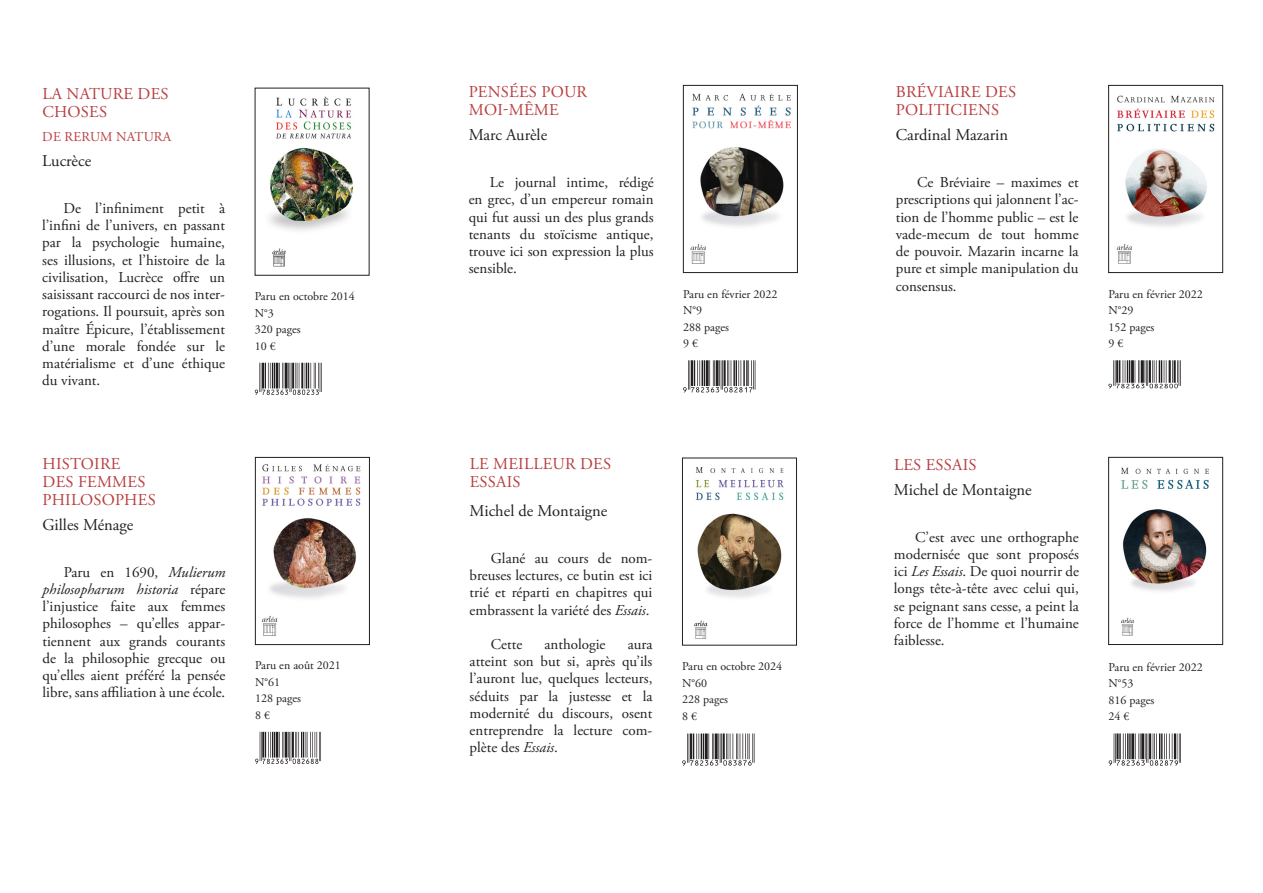
<style>
.page{position:relative;width:1263px;height:893px;background:#fff}
.page>*{position:absolute;margin:0;border:0;box-sizing:border-box;transform-origin:0 0}
.Titres{font:16.5px/18px "Adobe Garamond Pro";letter-spacing:.015em;color:#b83d3f}
.Auteur{font:16.5px "Adobe Garamond Pro";color:#231f20}
.Titre{font:16.5px/18px "Adobe Garamond Pro";letter-spacing:.015em;color:#b83d3f}
.Texte_courant{font:15px/17.2px "Adobe Garamond Pro";color:#231f20;text-align:justify}
.Sous-titre{font:13.5px "Adobe Garamond Pro";letter-spacing:.015em;color:#b83d3f}
.Indications_livres{font:12px "Adobe Garamond Pro";color:#231f20}
.s1{font-style:italic}
</style>
<div class="page">
<img style="left:690px;top:93px;width:101px;height:171px">
<div style="left:683px;top:85px;width:115px;height:188px;border:1px solid #231f20"></div>
<svg style="left:683px;top:360px;width:72px;height:32px"></svg>
<img style="left:269px;top:96px;width:84px;height:171px">
<svg style="left:255px;top:363px;width:67px;height:32px"></svg>
<img style="left:1116px;top:95px;width:99px;height:169px">
<div style="left:1108px;top:85px;width:115px;height:188px;border:1px solid #231f20"></div>
<svg style="left:1108px;top:360px;width:73px;height:28px"></svg>
<img style="left:262px;top:464px;width:99px;height:172px">
<div style="left:255px;top:457px;width:115px;height:188px;border:1px solid #231f20"></div>
<svg style="left:255px;top:732px;width:66px;height:32px"></svg>
<img style="left:1121px;top:467px;width:88px;height:169px">
<div style="left:1108px;top:457px;width:115px;height:188px;border:1px solid #231f20"></div>
<svg style="left:1109px;top:733px;width:72px;height:33px"></svg>
<img style="left:694px;top:467px;width:90px;height:172px">
<div style="left:682px;top:458px;width:115px;height:187px;border:1px solid #231f20"></div>
<svg style="left:682px;top:733px;width:72px;height:33px"></svg>
<p class="Titres" style="left:42px;top:86px;width:128px">LA NATURE DES<br>CHOSES</p>
<p class="Sous-titre" style="left:42px;top:128px;width:130px">DE RERUM NATURA</p>
<p class="Auteur" style="left:42px;top:151px;width:51px">Lucrèce</p>
<p class="Texte_courant" style="left:42px;top:200px;width:184px;text-indent:21px">De l’infiniment petit à l’infini de l’univers, en passant par la psychologie humaine, ses illusions, et l’histoire de la civilisation, Lucrèce offre un saisissant raccourci de nos inter&shy;rogations. Il poursuit, après son maître Épicure, l’établissement d’une morale fondée sur le matérialisme et d’une éthique du vivant.</p>
<p class="Titres" style="left:43px;top:455px;width:115px">HISTOIRE<br>DES FEMMES<br>PHILOSOPHES</p>
<p class="Auteur" style="left:43px;top:514px;width:92px">Gilles Ménage</p>
<p class="Texte_courant" style="left:43px;top:564px;width:184px;text-indent:21px">Paru en 1690, <span class="s1">Mulierum philosopharum historia</span> répare l’injustice faite aux femmes philosophes – qu’elles appar&shy;tiennent aux grands courants de la philosophie grecque ou qu’elles aient préféré la pensée libre, sans affiliation à une école.</p>
<p class="Indications_livres" style="left:255px;top:289px;width:101px">Paru en octobre 2014</p>
<p class="Indications_livres" style="left:255px;top:306px;width:21px">N°3</p>
<p class="Indications_livres" style="left:255px;top:322px;width:47px">320 pages</p>
<p class="Indications_livres" style="left:255px;top:339px;width:22px">10 €</p>
<p class="Indications_livres" style="left:255px;top:658px;width:87px">Paru en août 2021</p>
<p class="Indications_livres" style="left:255px;top:675px;width:27px">N°61</p>
<p class="Indications_livres" style="left:255px;top:691px;width:47px">128 pages</p>
<p class="Indications_livres" style="left:255px;top:708px;width:16px">8 €</p>
<p class="Titres" style="left:469px;top:83px;width:120px">PENSÉES POUR<br>MOI-MÊME</p>
<p class="Auteur" style="left:469px;top:125px;width:80px">Marc Aurèle</p>
<p class="Texte_courant" style="left:469px;top:174px;width:186px;text-indent:21px">Le journal intime, rédigé en grec, d’un empereur romain qui fut aussi un des plus grands tenants du stoïcisme antique, trouve ici son expression la plus sensible.</p>
<p class="Indications_livres" style="left:683px;top:287px;width:96px">Paru en février 2022</p>
<p class="Indications_livres" style="left:683px;top:303px;width:21px">N°9</p>
<p class="Indications_livres" style="left:683px;top:320px;width:47px">288 pages</p>
<p class="Indications_livres" style="left:683px;top:336px;width:16px">9 €</p>
<p class="Titre" style="left:470px;top:455px;width:143px">LE MEILLEUR DES<br>ESSAIS</p>
<p class="Auteur" style="left:470px;top:501px;width:139px">Michel de Montaigne</p>
<p class="Texte_courant" style="left:470px;top:550px;width:184px;text-indent:21px">Glané au cours de nom&shy;breuses lectures, ce butin est ici trié et réparti en chapitres qui embrassent la variété des <span class="s1">Essais</span>.</p>
<p class="Texte_courant" style="left:491px;top:636px;width:33px">Cette</p>
<p class="Texte_courant" style="left:544px;top:636px;width:63px">anthologie</p>
<p class="Texte_courant" style="left:470px;top:636px;width:184px;text-indent:158px">aura atteint son but si, après qu’ils l’auront lue, quelques lecteurs, séduits par la justesse et la modernité du discours, osent entreprendre la lecture com&shy;plète des <span class="s1">Essais</span>.</p>
<p class="Indications_livres" style="left:682px;top:659px;width:101px">Paru en octobre 2024</p>
<p class="Indications_livres" style="left:682px;top:676px;width:27px">N°60</p>
<p class="Indications_livres" style="left:682px;top:692px;width:47px">228 pages</p>
<p class="Indications_livres" style="left:682px;top:709px;width:16px">8 €</p>
<p class="Titres" style="left:896px;top:83px;width:122px">BRÉVIAIRE DES<br>POLITICIENS</p>
<p class="Auteur" style="left:896px;top:125px;width:114px">Cardinal Mazarin</p>
<p class="Texte_courant" style="left:896px;top:174px;width:184px;text-indent:21px">Ce Bréviaire – maximes et prescriptions qui jalonnent l’ac&shy;tion de l’homme public – est le vade-mecum de tout homme de pouvoir. Mazarin incarne la pure et simple manipulation du consensus.</p>
<p class="Indications_livres" style="left:1108px;top:287px;width:96px">Paru en février 2022</p>
<p class="Indications_livres" style="left:1108px;top:303px;width:27px">N°29</p>
<p class="Indications_livres" style="left:1108px;top:320px;width:47px">152 pages</p>
<p class="Indications_livres" style="left:1108px;top:336px;width:16px">9 €</p>
<p class="Titres" style="left:894px;top:456px;width:84px">LES ESSAIS</p>
<p class="Auteur" style="left:894px;top:480px;width:139px">Michel de Montaigne</p>
<p class="Texte_courant" style="left:894px;top:529px;width:186px;text-indent:21px">C’est avec une orthographe modernisée que sont proposés ici <span class="s1">Les Essais</span>. De quoi nourrir de longs tête-à-tête avec celui qui, se peignant sans cesse, a peint la force de l’homme et l’humaine faiblesse.</p>
<p class="Indications_livres" style="left:1108px;top:660px;width:96px">Paru en février 2022</p>
<p class="Indications_livres" style="left:1108px;top:676px;width:27px">N°53</p>
<p class="Indications_livres" style="left:1108px;top:693px;width:47px">816 pages</p>
<p class="Indications_livres" style="left:1108px;top:709px;width:22px">24 €</p>
</div>
